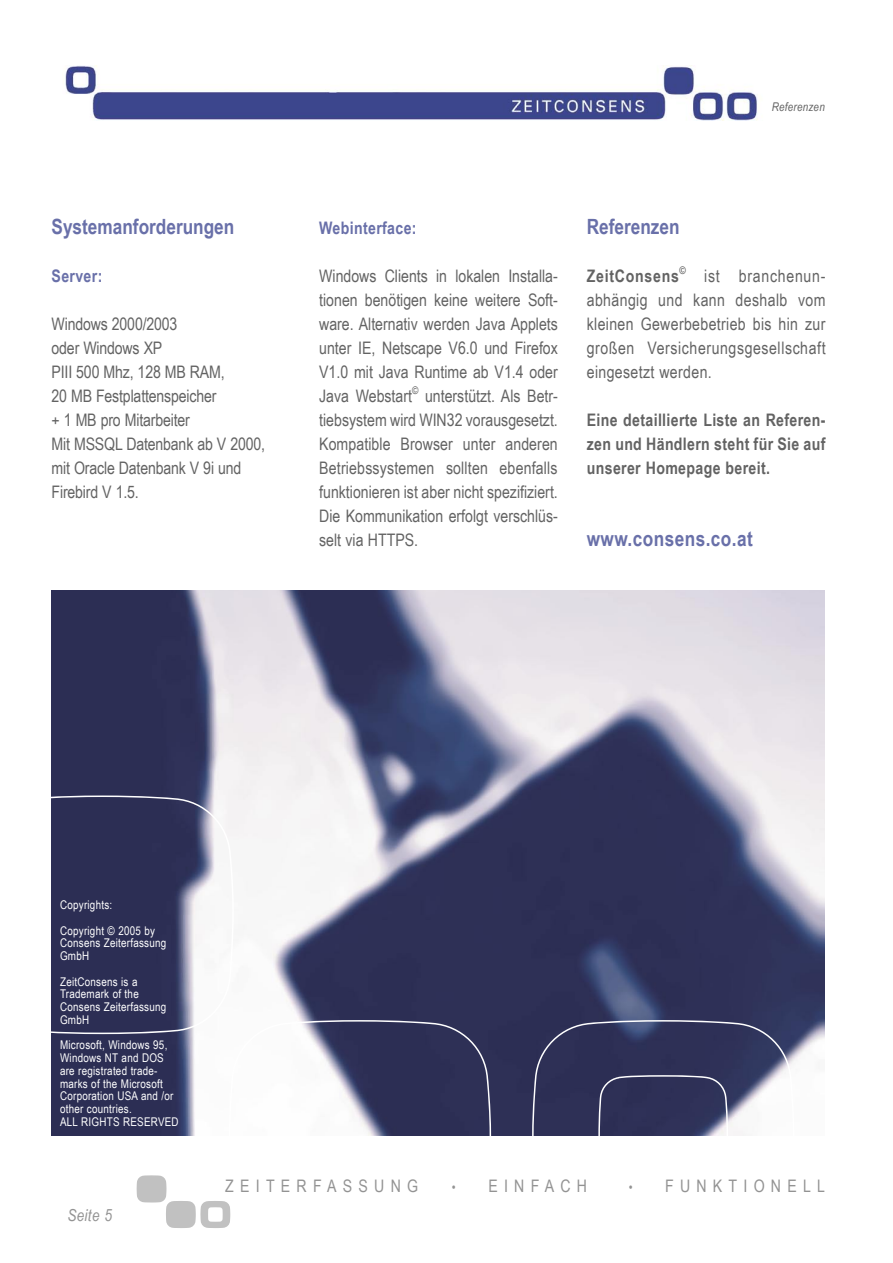
<style>
.page{position:relative;width:893px;height:1263px;background:#fff}
.page>*{position:absolute;margin:0;border:0;box-sizing:border-box;transform-origin:0 0}
.t1{font:700 21px "Arial Narrow";color:#6970a9}
.t2{font:700 21px "Arial Narrow";letter-spacing:.02em;color:#6970a9}
.t3{font:17.25px/24px "Arial Narrow";letter-spacing:-.01em;color:#636363;text-align:justify}
.t4{font:700 17.25px/24px "Arial Narrow";letter-spacing:.02em;color:#636363;text-align:justify}
.t5{font:17.25px "Arial Narrow";letter-spacing:.36em;color:#939393}
.t6{font:700 17.25px "Arial Narrow";letter-spacing:.02em;color:#6970a9}
.t7{font:italic 16.5px "Arial Narrow";letter-spacing:.02em;color:#939393}
.t8{font:12px/12.8px "Arial Narrow";letter-spacing:.02em;color:#fff}
.t9{font:italic 12px "Arial Narrow";letter-spacing:.02em;color:#636363}
.s1{font-weight:700}
.s2{font-size:13.5px}
</style>
<div class="page">
<img style="left:65px;top:66px;width:693px;height:54px">
<svg style="left:137px;top:1175px;width:92px;height:53px"></svg>
<img style="left:52px;top:590px;width:773px;height:546px">
<svg style="left:532px;top:1020px;width:262px;height:116px;background:#525575"></svg>
<svg style="left:51px;top:795px;width:183px;height:239px;fill:#2c2e54"></svg>
<svg style="left:229px;top:1020px;width:262px;height:204px"></svg>
<svg style="left:598px;top:1075px;width:130px;height:61px;background:#3b3e62"></svg>
<p class="t1" style="left:52px;top:210px;width:184px">Systemanforderungen</p>
<p class="t6" style="left:52px;top:262px;width:52px">Server:</p>
<p class="t3" style="left:52px;top:311px;width:215px;text-align:left">Windows 2000/2003<br>oder Windows XP<br>PIII 500 Mhz, 128 MB RAM,<br>20 MB Festplattenspeicher<br>+ 1 MB pro Mitarbeiter<br>Mit MSSQL Datenbank ab V 2000, mit Oracle Datenbank V 9i und<br>Firebird V 1.5.</p>
<p class="t9" style="left:772px;top:99px;width:55px">Referenzen</p>
<p class="t6" style="left:319px;top:214px;width:99px">Webinterface:</p>
<p class="t3" style="left:319px;top:263px;width:240px">Windows Clients in lokalen Installa&shy;tionen benötigen keine weitere Soft&shy;ware. Alternativ werden Java Applets unter IE, Netscape V6.0 und Firefox V1.0 mit Java Runtime ab V1.4 oder Java Webstart<sup>©</sup> unterstützt. Als Betr&shy;tiebsystem wird WIN32 vorausgesetzt.<br>Kompatible Browser unter anderen Betriebssystemen sollten ebenfalls funktionieren ist aber nicht spezifiziert.<br>Die Kommunikation erfolgt verschlüs&shy;selt via HTTPS.</p>
<p class="t1" style="left:587px;top:210px;width:94px">Referenzen</p>
<p class="t3" style="left:587px;top:263px;width:240px"><span class="s1">ZeitConsens</span><sup>©</sup> ist branchenun&shy;abhängig und kann deshalb vom kleinen Gewerbebetrieb bis hin zur großen Versicherungsgesellschaft eingesetzt werden.</p>
<p class="t4" style="left:587px;top:407px;width:240px">Eine detaillierte Liste an Referen&shy;zen und Händlern steht für Sie auf unserer Homepage bereit.</p>
<p class="t2" style="left:587px;top:522px;width:167px">www.consens.co.at</p>
<p class="t8" style="left:60px;top:892px;width:96px;line-height:25.5px">Copyrights:<br>Copyright © 2005 by</p>
<p class="t8" style="left:60px;top:936px;width:108px">Consens Zeiterfassung<br>GmbH</p>
<p class="t8" style="left:60px;top:975px;width:108px">ZeitConsens is a<br>Trademark of the<br>Consens Zeiterfassung<br>GmbH</p>
<p class="t8" style="left:60px;top:1038px;width:120px">Microsoft, Windows 95,<br>Windows NT and DOS are registrated trade&shy;marks of the Microsoft<br>Corporation USA and /or other countries.<br>ALL RIGHTS RESERVED</p>
<p class="t7" style="left:67px;top:1204px;width:46px">Seite 5</p>
<p class="t5" style="left:225px;top:1173px;width:194px">ZEITERFASSUNG</p>
<p class="t5" style="left:452px;top:1173px;width:137px"><span class="s2">•</span> EINFACH</p>
<p class="t5" style="left:629px;top:1173px;width:198px"><span class="s2">•</span> FUNKTIONELL</p>
</div>
